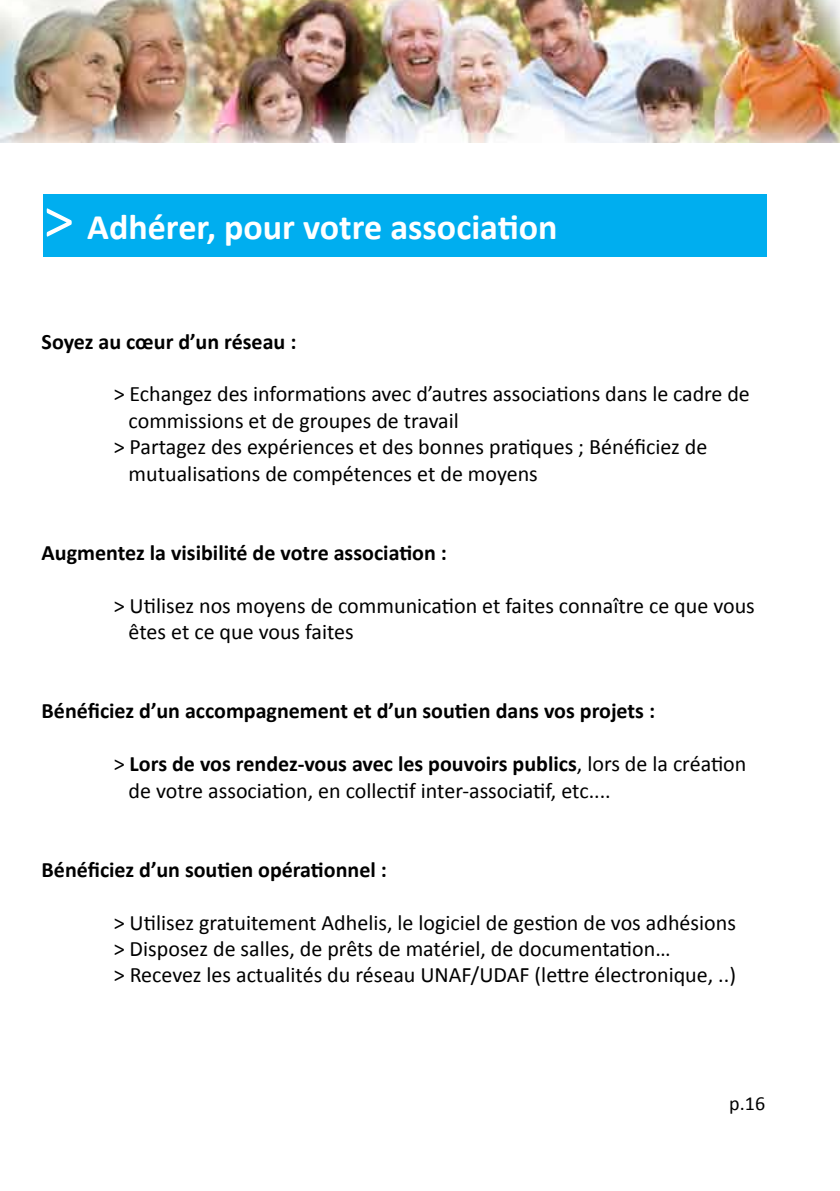
<style>
.page{position:relative;width:840px;height:1191px;background:#fff}
.page>*{position:absolute;margin:0;border:0;box-sizing:border-box;transform-origin:0 0}
.t1{font:700 36px "Calibri";color:#fff}
.t2{font:22px/26.4px "Calibri";color:#000}
.t3{font:700 22px "Calibri";color:#000}
.t4{font:20px "Calibri";color:#000}
.s1{font-weight:400;font-size:60px}
.s2{font-weight:700}
</style>
<div class="page">
<img style="left:0;top:0;width:839px;height:142px">
<div style="left:44px;top:194px;width:722px;height:63px;background:#00aeef"></div>
<h1 class="t1" style="left:44px;top:204px;width:515px"><span class="s1">&gt;</span> Adhérer, pour votre association</h1>
<p class="t3" style="left:42px;top:327px;width:256px">Soyez au cœur d’un réseau :</p>
<p class="t2" style="left:114px;top:381px;width:637px">&gt; Echangez des informations avec d’autres associations dans le cadre de</p>
<p class="t2" style="left:128px;top:407px;width:331px">commissions et de groupes de travail</p>
<p class="t2" style="left:114px;top:434px;width:595px">&gt; Partagez des expériences et des bonnes pratiques ; Bénéficiez de</p>
<p class="t2" style="left:128px;top:460px;width:410px">mutualisations de compétences et de moyens</p>
<p class="t3" style="left:42px;top:538px;width:406px">Augmentez la visibilité de votre association :</p>
<p class="t2" style="left:128px;top:592px;width:627px;text-indent:-15px">&gt; Utilisez nos moyens de communication et faites connaître ce que vous êtes et ce que vous faites</p>
<p class="t3" style="left:42px;top:697px;width:614px">Bénéficiez d’un accompagnement et d’un soutien dans vos projets :</p>
<p class="t2" style="left:128px;top:750px;width:619px;text-indent:-15px">&gt; <span class="s2">Lors de vos rendez-vous avec les pouvoirs publics</span>, lors de la création de votre association, en collectif inter-associatif, etc....</p>
<p class="t3" style="left:42px;top:855px;width:346px">Bénéficiez d’un soutien opérationnel :</p>
<p class="t2" style="left:114px;top:909px;width:623px">&gt; Utilisez gratuitement Adhelis, le logiciel de gestion de vos adhésions &gt; Disposez de salles, de prêts de matériel, de documentation…<br>&gt; Recevez les actualités du réseau UNAF/UDAF (lettre électronique, ..)</p>
<p class="t4" style="left:729px;top:1090px;width:37px">p.16</p>
</div>
